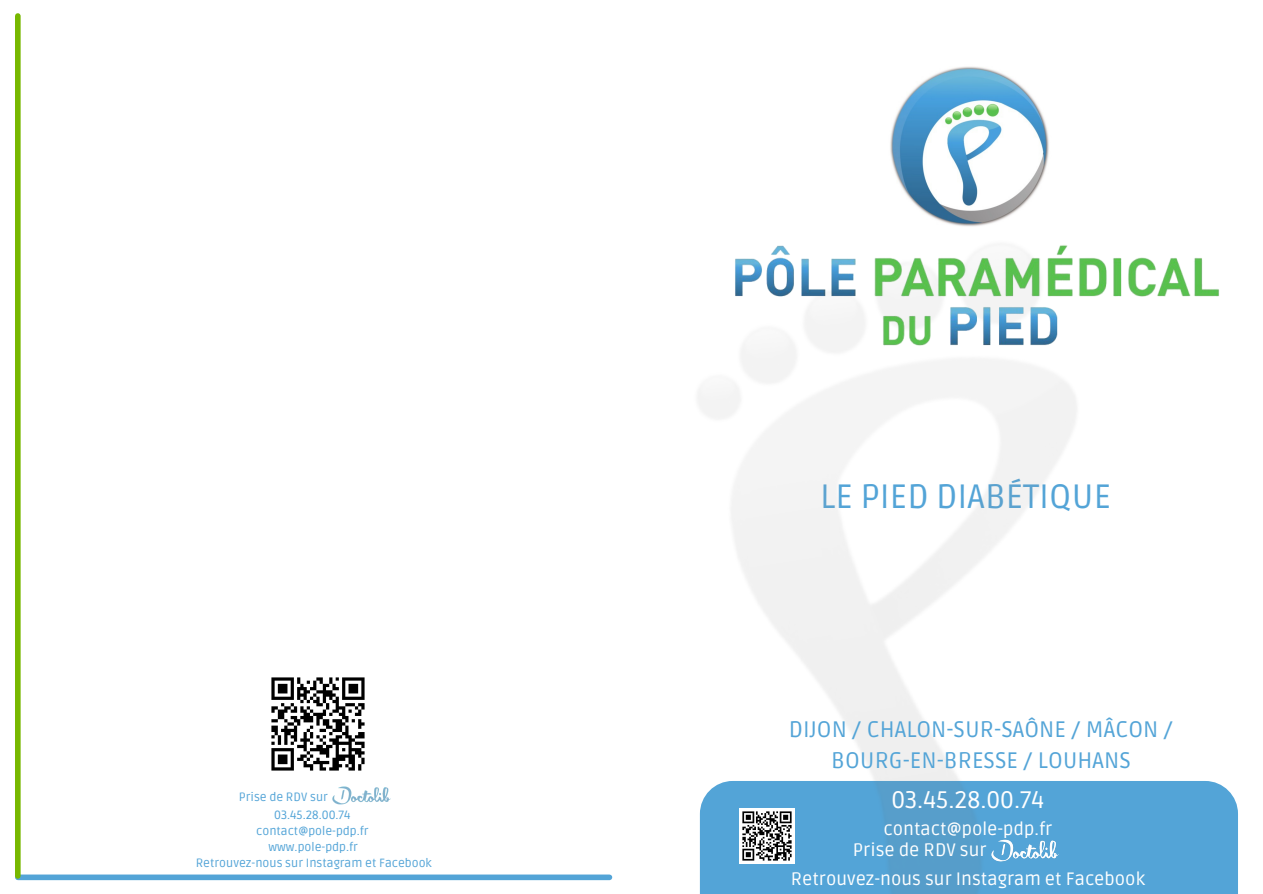
<style>
.page{position:relative;width:1263px;height:894px;background:#fff}
.page>*{position:absolute;margin:0;border:0;box-sizing:border-box;transform-origin:0 0}
.t1{font:33.75px "Ruda";color:#53a4d7}
.t2{font:24px "Ruda";color:#fff}
.t3{font:22.5px "Ruda";color:#53a4d7}
.t4{font:18px "Ruda";color:#fff}
.t5{font:12px "Ruda";color:#53a4d7}
</style>
<div class="page">
<div style="left:18px;top:874px;width:591px;height:5px;background:#53a4d7"></div>
<div style="left:15px;top:16px;width:6px;height:859px;background:#77b800"></div>
<img style="left:271px;top:677px;width:94px;height:94px">
<img style="left:332px;top:786px;width:59px;height:18px">
<div style="left:1196px;top:781px;width:42px;height:112px;background:#53a4d7"></div>
<img style="left:698px;top:360px;width:498px;height:533px">
<img style="left:740px;top:808px;width:55px;height:55px">
<img style="left:985px;top:839px;width:81px;height:21px">
<img style="left:890px;top:66px;width:159px;height:161px">
<img style="left:735px;top:245px;width:484px;height:115px">
<p class="t5" style="left:239px;top:789px;width:91px">Prise de RDV sur</p>
<p class="t5" style="left:274px;top:807px;width:78px">03.45.28.00.74</p>
<p class="t5" style="left:256px;top:823px;width:114px">contact@pole-pdp.fr</p>
<p class="t5" style="left:196px;top:855px;width:238px">Retrouvez-nous sur Instagram et Facebook</p>
<p class="t5" style="left:268px;top:840px;width:91px">www.pole-pdp.fr</p>
<p class="t1" style="left:820px;top:476px;width:293px">LE PIED DIABÉTIQUE</p>
<p class="t3" style="left:789px;top:715px;width:386px">DIJON / CHALON-SUR-SAÔNE / MÂCON /</p>
<p class="t3" style="left:831px;top:747px;width:301px">BOURG-EN-BRESSE / LOUHANS</p>
<p class="t2" style="left:891px;top:785px;width:154px">03.45.28.00.74</p>
<p class="t4" style="left:883px;top:818px;width:170px">contact@pole-pdp.fr</p>
<p class="t4" style="left:791px;top:867px;width:356px">Retrouvez-nous sur Instagram et Facebook</p>
<p class="t4" style="left:853px;top:839px;width:135px">Prise de RDV sur</p>
</div>
